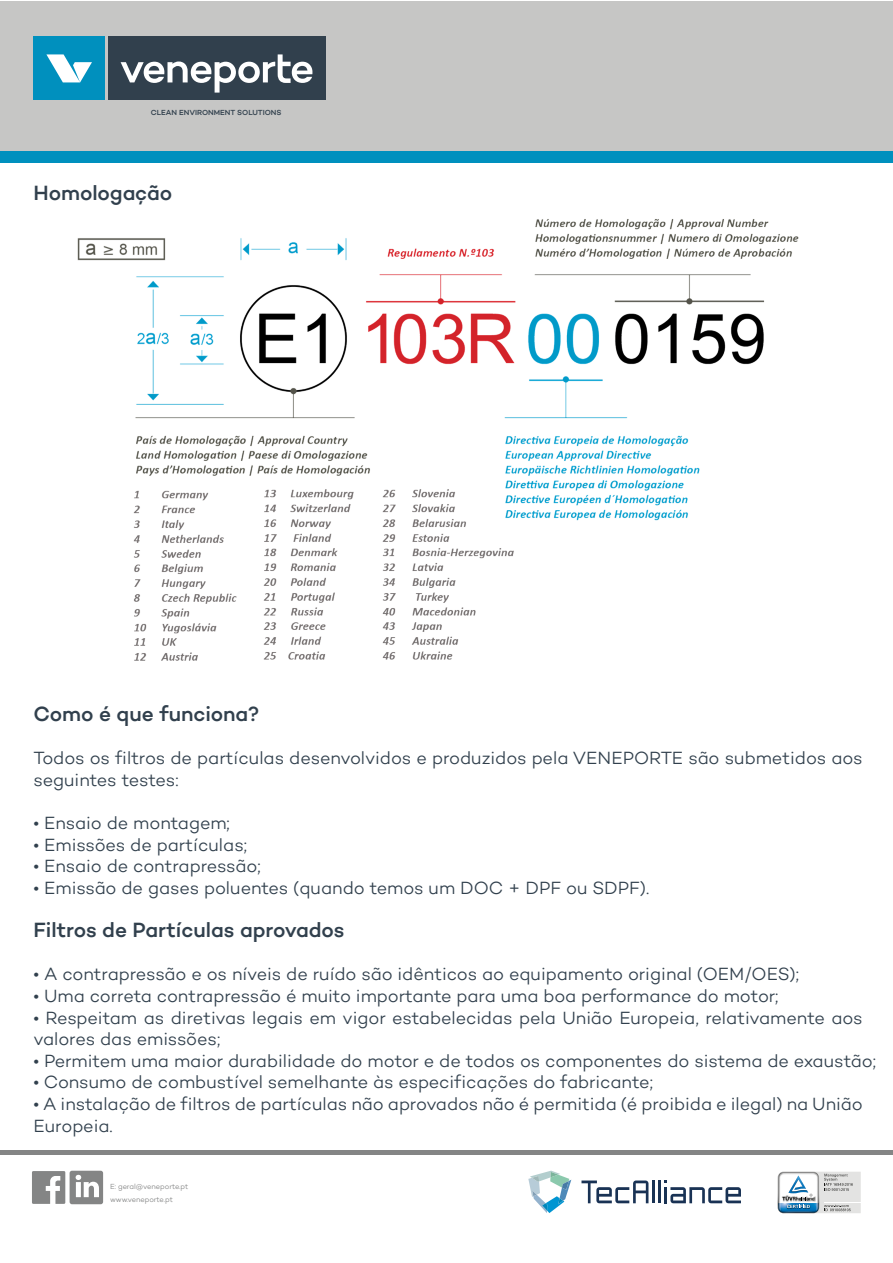
<style>
.page{position:relative;width:893px;height:1263px;background:#fff}
.page>*{position:absolute;margin:0;border:0;box-sizing:border-box;transform-origin:0 0}
.t1{font:500 21px "Campton";letter-spacing:-.005em;color:#31404d}
.t2{font:300 18px/21.6px "Campton";letter-spacing:-.005em;color:#31404d}
.t3{font:300 7.5px/13.5px "Campton";letter-spacing:-.01em;color:#848585}
.t4{font:500 7.5px "Campton";color:#31404d}
</style>
<div class="page">
<div style="left:0;top:1px;width:893px;height:150px;background:#c6c6c5"></div>
<div style="left:0;top:151px;width:893px;height:11px;background:#0090be"></div>
<img style="left:77px;top:219px;width:722px;height:442px">
<div style="left:0;top:1150px;width:893px;height:5px;background:#848585"></div>
<svg style="left:32px;top:1171px;width:33px;height:33px"></svg>
<div style="left:70px;top:1171px;width:33px;height:33px;background:#848585;border-radius:2px"></div>
<svg style="left:76px;top:1175px;width:23px;height:22px"></svg>
<svg style="left:777px;top:1171px;width:84px;height:43px"></svg>
<svg style="left:581px;top:1180px;width:67px;height:23px"></svg>
<hr style="left:652px;top:1180px;width:3px;height:23px;background:#193254">
<hr style="left:658px;top:1180px;width:3px;height:23px;background:#193254">
<svg style="left:664px;top:1180px;width:77px;height:23px"></svg>
<svg style="left:528px;top:1171px;width:43px;height:42px"></svg>
<div style="left:108px;top:37px;width:217px;height:63px;background:#31404d"></div>
<div style="left:34px;top:37px;width:71px;height:63px;background:#0090be"></div>
<svg style="left:46px;top:54px;width:46px;height:28px"></svg>
<svg style="left:121px;top:54px;width:191px;height:39px"></svg>
<p class="t4" style="left:151px;top:107px;width:132px">CLEAN ENVIRONMENT SOLUTIONS</p>
<p class="t1" style="left:33px;top:179px;width:140px">Homologação</p>
<p class="t1" style="left:33px;top:701px;width:227px">Como é que funciona?</p>
<p class="t2" style="left:33px;top:747px;width:831px">Todos os filtros de partículas desenvolvidos e produzidos pela VENEPORTE são submetidos aos seguintes testes:</p>
<p class="t2" style="left:33px;top:812px;width:198px">• Ensaio de montagem;</p>
<p class="t2" style="left:33px;top:833px;width:215px">• Emissões de partículas;</p>
<p class="t2" style="left:33px;top:855px;width:229px">• Ensaio de contrapressão;</p>
<p class="t2" style="left:33px;top:877px;width:617px">• Emissão de gases poluentes (quando temos um DOC + DPF ou SDPF).</p>
<p class="t1" style="left:33px;top:917px;width:313px">Filtros de Partículas aprovados</p>
<p class="t2" style="left:33px;top:963px;width:767px">• A contrapressão e os níveis de ruído são idênticos ao equipamento original (OEM/OES);</p>
<p class="t2" style="left:33px;top:985px;width:747px">• Uma correta contrapressão é muito importante para uma boa performance do motor;</p>
<p class="t2" style="left:33px;top:1006px;width:831px">• Respeitam as diretivas legais em vigor estabelecidas pela União Europeia, relativamente aos valores das emissões;</p>
<p class="t2" style="left:33px;top:1049px;width:844px">• Permitem uma maior durabilidade do motor e de todos os componentes do sistema de exaustão;</p>
<p class="t2" style="left:33px;top:1071px;width:621px">• Consumo de combustível semelhante às especificações do fabricante;</p>
<p class="t2" style="left:33px;top:1093px;width:831px">• A instalação de filtros de partículas não aprovados não é permitida (é proibida e ilegal) na União<br>Europeia.</p>
<p class="t3" style="left:110px;top:1179px;width:80px">E: geral@veneporte.pt www.veneporte.pt</p>
</div>
